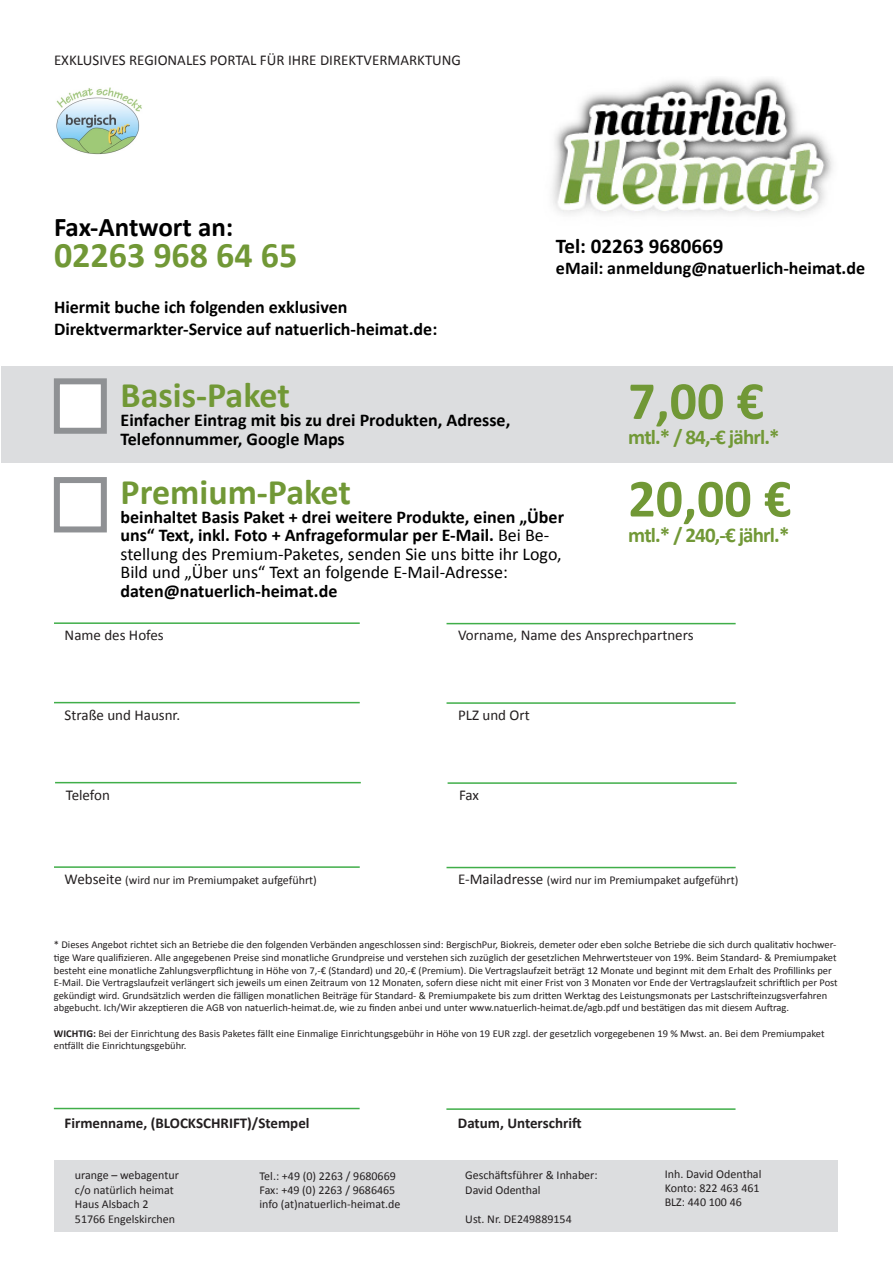
<style>
.page{position:relative;width:893px;height:1263px;background:#fff}
.page>*{position:absolute;margin:0;border:0;box-sizing:border-box;transform-origin:0 0}
.t1{font:700 54px "Calibri";color:#719836}
.t2{font:700 36px "Calibri";color:#719836}
.t3{font:700 27px "Calibri";color:#000}
.t4{font:700 21px "Calibri";letter-spacing:-.04em;color:#719836}
.t5{font:700 21px "Calibri";color:#000}
.t6{font:700 18px/21.6px "Calibri";color:#000}
.t7{font:18px/18.6px "Calibri";color:#000}
.t8{font:15px "Calibri";color:#231f20}
.t9{font:700 15px "Calibri";color:#231f20}
.t10{font:12px/14.4px "Calibri";color:#231f20}
.t11{font:10.5px/12.6px "Calibri";color:#231f20}
.s1{font-weight:700}
.s2{font-size:15px}
</style>
<div class="page">
<div style="left:1px;top:366px;width:891px;height:96px;background:#dcdddf"></div>
<img style="left:552px;top:78px;width:281px;height:137px">
<img style="left:56px;top:87px;width:86px;height:67px">
<div style="left:54px;top:378px;width:53px;height:56px;background:#fff;border:6px solid #8f9194"></div>
<div style="left:54px;top:477px;width:53px;height:55px;border:6px solid #8f9194"></div>
<div style="left:54px;top:1160px;width:783px;height:72px;background:#dcdddf"></div>
<hr style="left:54px;top:622px;width:306px;height:2px;background:#40ae49">
<hr style="left:446px;top:623px;width:290px;height:1px;background:#40ae49">
<hr style="left:54px;top:702px;width:306px;height:1px;background:#40ae49">
<hr style="left:446px;top:702px;width:290px;height:2px;background:#40ae49">
<hr style="left:55px;top:782px;width:306px;height:1px;background:#40ae49">
<hr style="left:448px;top:782px;width:289px;height:2px;background:#40ae49">
<hr style="left:54px;top:866px;width:306px;height:2px;background:#40ae49">
<hr style="left:446px;top:867px;width:290px;height:1px;background:#40ae49">
<hr style="left:54px;top:1108px;width:306px;height:1px;background:#40ae49">
<hr style="left:446px;top:1108px;width:289px;height:2px;background:#40ae49">
<p class="t8" style="left:54px;top:51px;width:409px">EXKLUSIVES REGIONALES PORTAL FÜR IHRE DIREKTVERMARKTUNG</p>
<p class="t3" style="left:54px;top:210px;width:181px">Fax-Antwort an:</p>
<p class="t2" style="left:54px;top:232px;width:245px">02263 968 64 65</p>
<p class="t5" style="left:556px;top:232px;width:169px">Tel: 02263 9680669</p>
<p class="t6" style="left:556px;top:257px;width:311px">eMail: anmeldung@natuerlich-heimat.de</p>
<p class="t6" style="left:54px;top:296px;width:385px">Hiermit buche ich folgenden exklusiven<br>Direktvermarkter-Service auf natuerlich-heimat.de:</p>
<p class="t2" style="left:121px;top:372px;width:171px">Basis-Paket</p>
<p class="t6" style="left:121px;top:411px;width:391px;line-height:18.6px">Einfacher Eintrag mit bis zu drei Produkten, Adresse,<br>Telefonnummer, Google Maps</p>
<p class="t2" style="left:121px;top:469px;width:232px">Premium-Paket</p>
<p class="t7" style="left:121px;top:507px;width:445px"><span class="s1">beinhaltet Basis Paket + drei weitere Produkte, einen „Über uns“ Text, inkl. Foto + Anfrageformular per E-Mail.</span> Bei Be&shy;stellung des Premium-Paketes, senden Sie uns bitte ihr Logo, Bild und „Über uns“ Text an folgende E-Mail-Adresse:</p>
<p class="t6" style="left:121px;top:580px;width:218px">daten@natuerlich-heimat.de</p>
<p class="t1" style="left:628px;top:366px;width:137px">7,00 €</p>
<p class="t4" style="left:628px;top:424px;width:153px">mtl.* / 84,-€ jährl.*</p>
<p class="t1" style="left:628px;top:464px;width:165px">20,00 €</p>
<p class="t4" style="left:628px;top:521px;width:163px">mtl.* / 240,-€ jährl.*</p>
<p class="t8" style="left:65px;top:626px;width:101px">Name des Hofes</p>
<p class="t8" style="left:458px;top:626px;width:237px">Vorname, Name des Ansprechpartners</p>
<p class="t8" style="left:65px;top:705px;width:117px">Straße und Hausnr.</p>
<p class="t8" style="left:458px;top:705px;width:73px">PLZ und Ort</p>
<p class="t8" style="left:66px;top:785px;width:46px">Telefon</p>
<p class="t8" style="left:459px;top:785px;width:22px">Fax</p>
<p class="t10" style="left:65px;top:873px;width:254px"><span class="s2">Webseite</span> (wird nur im Premiumpaket aufgeführt)</p>
<p class="t10" style="left:458px;top:873px;width:282px"><span class="s2">E-Mailadresse</span> (wird nur im Premiumpaket aufgeführt)</p>
<p class="t11" style="left:54px;top:938px;width:785px">* Dieses Angebot richtet sich an Betriebe die den folgenden Verbänden angeschlossen sind: BergischPur, Biokreis, demeter oder eben solche Betriebe die sich durch qualitativ hochwer&shy;tige Ware qualifizieren. Alle angegebenen Preise sind monatliche Grundpreise und verstehen sich zuzüglich der gesetzlichen Mehrwertsteuer von 19%. Beim Standard- &amp; Premiumpaket besteht eine monatliche Zahlungsverpflichtung in Höhe von 7,-€ (Standard) und 20,-€ (Premium). Die Vertragslaufzeit beträgt 12 Monate und beginnt mit dem Erhalt des Profillinks per E-Mail. Die Vertragslaufzeit verlängert sich jeweils um einen Zeitraum von 12 Monaten, sofern diese nicht mit einer Frist von 3 Monaten vor Ende der Vertragslaufzeit schriftlich per Post gekündigt wird. Grundsätzlich werden die fälligen monatlichen Beiträge für Standard- &amp; Premiumpakete bis zum dritten Werktag des Leistungsmonats per Lastschrifteinzugsverfahren abgebucht. Ich/Wir akzeptieren die AGB von natuerlich-heimat.de, wie zu finden anbei und unter www.natuerlich-heimat.de/agb.pdf und bestätigen das mit diesem Auftrag.</p>
<p class="t11" style="left:54px;top:1027px;width:772px"><span class="s1">WICHTIG:</span> Bei der Einrichtung des Basis Paketes fällt eine Einmalige Einrichtungsgebühr in Höhe von 19 EUR zzgl. der gesetzlich vorgegebenen 19 % Mwst. an. Bei dem Premiumpaket entfällt die Einrichtungsgebühr.</p>
<p class="t9" style="left:65px;top:1113px;width:247px">Firmenname, (BLOCKSCHRIFT)/Stempel</p>
<p class="t9" style="left:458px;top:1113px;width:125px">Datum, Unterschrift</p>
<p class="t10" style="left:75px;top:1168px;width:105px">urange – webagentur c/o natürlich heimat</p>
<p class="t10" style="left:75px;top:1197px;width:75px">Haus Alsbach 2</p>
<p class="t10" style="left:75px;top:1211px;width:102px">51766 Engelskirchen</p>
<p class="t10" style="left:259px;top:1168px;width:138px">Tel.: +49 (0) 2263 / 9680669</p>
<p class="t10" style="left:259px;top:1183px;width:137px">Fax: +49 (0) 2263 / 9686465</p>
<p class="t10" style="left:259px;top:1197px;width:142px">info (at)natuerlich-heimat.de</p>
<p class="t10" style="left:465px;top:1168px;width:134px">Geschäftsführer &amp; Inhaber:</p>
<p class="t10" style="left:465px;top:1182px;width:77px">David Odenthal</p>
<p class="t10" style="left:465px;top:1211px;width:108px">Ust. Nr. DE249889154</p>
<p class="t10" style="left:665px;top:1166px;width:98px">Inh. David Odenthal</p>
<p class="t10" style="left:665px;top:1181px;width:96px">Konto: 822 463 461</p>
<p class="t10" style="left:665px;top:1195px;width:79px">BLZ: 440 100 46</p>
</div>
